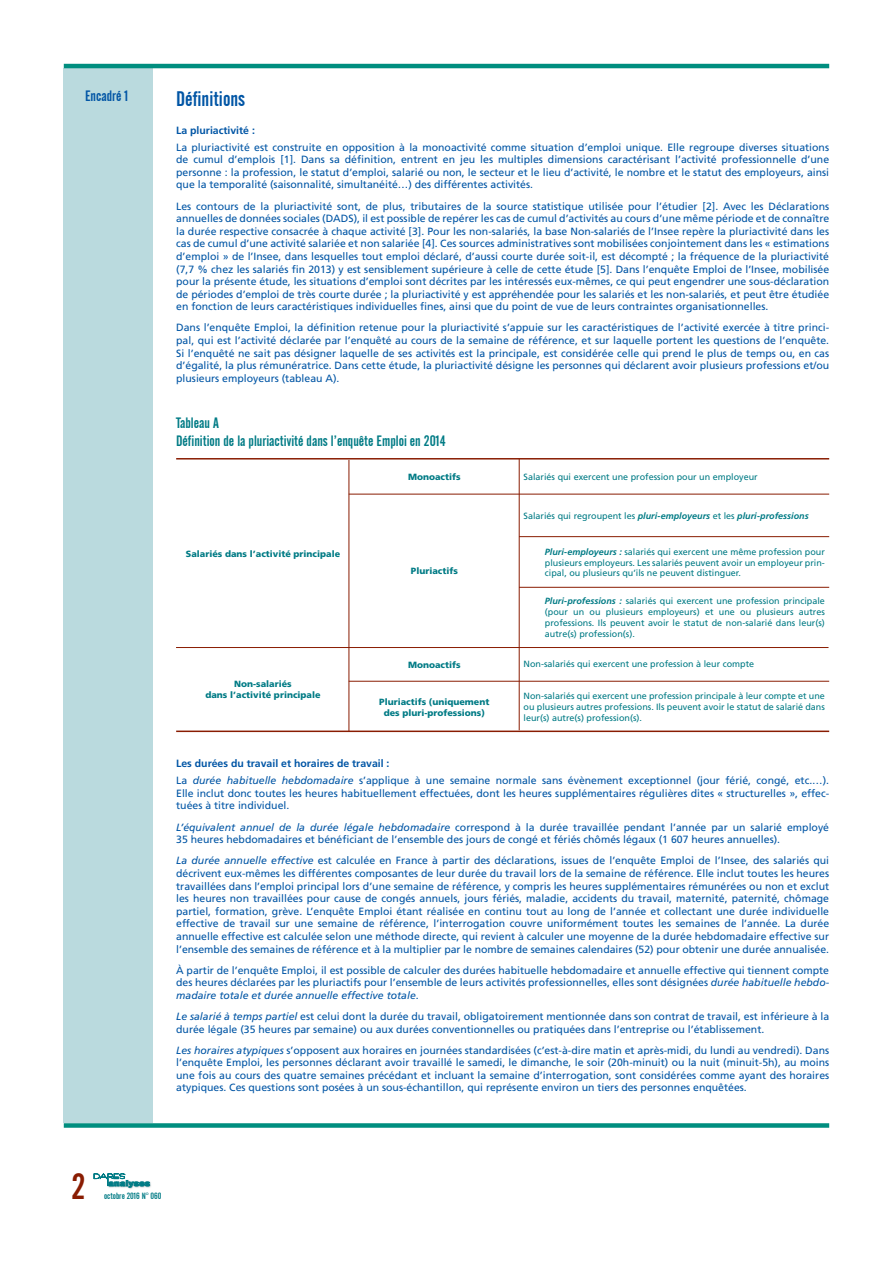
<style>
.page{position:relative;width:893px;height:1263px;background:#fff}
.page>*{position:absolute;margin:0;border:0;box-sizing:border-box;transform-origin:0 0}
.t1{font:36px "Alternate Gothic No 2 BT";color:#891c02}
.t2{font:21px "Alternate Gothic No 2 BT";color:#0155a5}
.t3{font:15px/18px "Alternate Gothic No 2 BT";color:#007b85}
.t4{font:15px "Alternate Gothic No 2 BT";color:#0155a5}
.t5{font:10.5px/12.6px "Frutiger";color:#0155a5;text-align:justify}
.t6{font:700 10.5px "Frutiger";color:#0155a5}
.t7{font:9px/10.8px "Frutiger";color:#007b85;text-align:justify}
.t8{font:900 9px/10.8px "Frutiger";color:#007b85;text-align:center}
.t9{font:italic 700 9px "Frutiger";color:#007b85}
.t10{font:9px "Alternate Gothic No 2 BT";color:#007b85}
.t11{font:7.8px "Alternate Gothic No 2 BT";color:#007b85;scale:2.03 1}
.s1{font-weight:400;font-style:normal}
.s2{font-weight:700;font-style:italic}
.s3{font-weight:700}
.s4{font-style:italic}
</style>
<div class="page">
<svg style="left:94px;top:1173px;width:56px;height:16px"></svg>
<div style="left:64px;top:68px;width:89px;height:1055px;background:#badade"></div>
<hr style="left:64px;top:64px;width:765px;height:4px;background:#008e7f">
<div style="left:64px;top:1123px;width:765px;height:5px;background:#008e7f"></div>
<hr style="left:176px;top:458px;width:653px;height:1px;background:#891c02">
<hr style="left:176px;top:730px;width:653px;height:2px;background:#891c02">
<hr style="left:349px;top:494px;width:480px;height:1px;background:#891c02">
<hr style="left:519px;top:536px;width:310px;height:1px;background:#891c02">
<hr style="left:519px;top:587px;width:310px;height:1px;background:#891c02">
<hr style="left:176px;top:647px;width:652px;height:1px;background:#891c02">
<hr style="left:349px;top:681px;width:480px;height:1px;background:#891c02">
<hr style="left:349px;top:460px;width:1px;height:271px;background:#891c02">
<hr style="left:519px;top:459px;width:1px;height:271px;background:#891c02">
<h3 class="t4" style="left:85px;top:87px;width:45px">Encadré 1</h3>
<h2 class="t2" style="left:176px;top:87px;width:71px">Définitions</h2>
<p class="t6" style="left:176px;top:124px;width:80px">La pluriactivité :</p>
<p class="t5" style="left:176px;top:141px;width:655px">La pluriactivité est construite en opposition à la monoactivité comme situation d’emploi unique. Elle regroupe diverses situations de cumul d’emplois [1]. Dans sa définition, entrent en jeu les multiples dimensions caractérisant l’activité professionnelle d’une personne : la profession, le statut d’emploi, salarié ou non, le secteur et le lieu d’activité, le nombre et le statut des employeurs, ainsi que la temporalité (saisonnalité, simultanéité…) des différentes activités.</p>
<p class="t5" style="left:176px;top:200px;width:655px">Les contours de la pluriactivité sont, de plus, tributaires de la source statistique utilisée pour l’étudier [2]. Avec les Déclarations annuelles de données sociales (DADS), il est possible de repérer les cas de cumul d’activités au cours d’une même période et de connaître la durée respective consacrée à chaque activité [3]. Pour les non-salariés, la base Non-salariés de l’Insee repère la pluriactivité dans les cas de cumul d’une activité salariée et non salariée [4]. Ces sources administratives sont mobilisées conjointement dans les « estimations d’emploi » de l’Insee, dans lesquelles tout emploi déclaré, d’aussi courte durée soit-il, est décompté ; la fréquence de la pluriactivité (7,7 % chez les salariés fin 2013) y est sensiblement supérieure à celle de cette étude [5]. Dans l’enquête Emploi de l’Insee, mobilisée pour la présente étude, les situations d’emploi sont décrites par les intéressés eux-mêmes, ce qui peut engendrer une sous-déclaration de périodes d’emploi de très courte durée ; la pluriactivité y est appréhendée pour les salariés et les non-salariés, et peut être étudiée en fonction de leurs caractéristiques individuelles fines, ainsi que du point de vue de leurs contraintes organisationnelles.</p>
<p class="t5" style="left:176px;top:321px;width:655px">Dans l’enquête Emploi, la définition retenue pour la pluriactivité s’appuie sur les caractéristiques de l’activité exercée à titre princi&shy;pal, qui est l’activité déclarée par l’enquêté au cours de la semaine de référence, et sur laquelle portent les questions de l’enquête.<br>Si l’enquêté ne sait pas désigner laquelle de ses activités est la principale, est considérée celle qui prend le plus de temps ou, en cas d’égalité, la plus rémunératrice. Dans cette étude, la pluriactivité désigne les personnes qui déclarent avoir plusieurs professions et/ou plusieurs employeurs (tableau A).</p>
<h3 class="t3" style="left:176px;top:414px;width:271px">Tableau A<br>Définition de la pluriactivité dans l’enquête Emploi en 2014</h3>
<p class="t8" style="left:186px;top:548px;width:156px">Salariés dans l’activité principale</p>
<p class="t8" style="left:205px;top:678px;width:117px">Non-salariés<br>dans l’activité principale</p>
<p class="t8" style="left:408px;top:472px;width:54px">Monoactifs</p>
<p class="t7" style="left:524px;top:472px;width:236px">Salariés qui exercent une profession pour un employeur</p>
<p class="t8" style="left:411px;top:566px;width:49px">Pluriactifs</p>
<p class="t9" style="left:524px;top:510px;width:287px"><span class="s1">Salariés qui regroupent les</span> pluri-employeurs <span class="s1">et les</span> pluri-professions</p>
<p class="t7" style="left:545px;top:546px;width:282px"><span class="s2">Pluri-employeurs :</span> salariés qui exercent une même profession pour plusieurs employeurs. Les salariés peuvent avoir un employeur prin&shy;cipal, ou plusieurs qu’ils ne peuvent distinguer.</p>
<p class="t7" style="left:545px;top:596px;width:282px"><span class="s2">Pluri-professions :</span> salariés qui exercent une profession principale (pour un ou plusieurs employeurs) et une ou plusieurs autres professions. Ils peuvent avoir le statut de non-salarié dans leur(s) autre(s) profession(s).</p>
<p class="t8" style="left:408px;top:659px;width:54px">Monoactifs</p>
<p class="t7" style="left:524px;top:659px;width:232px">Non-salariés qui exercent une profession à leur compte</p>
<p class="t8" style="left:379px;top:696px;width:112px">Pluriactifs (uniquement des pluri-professions)</p>
<p class="t7" style="left:524px;top:691px;width:303px">Non-salariés qui exercent une profession principale à leur compte et une ou plusieurs autres professions. Ils peuvent avoir le statut de salarié dans leur(s) autre(s) profession(s).</p>
<p class="t5" style="left:176px;top:755px;width:654px;line-height:16.8px"><span class="s3">Les durées du travail et horaires de travail :<br></span>La <span class="s4">durée habituelle hebdomadaire</span> s’applique à une semaine normale sans évènement exceptionnel (jour férié, congé, etc.…).</p>
<p class="t5" style="left:176px;top:787px;width:654px">Elle inclut donc toutes les heures habituellement effectuées, dont les heures supplémentaires régulières dites « structurelles », effec&shy;tuées à titre individuel.</p>
<p class="t5" style="left:176px;top:821px;width:654px"><span class="s4">L’équivalent annuel de la durée légale hebdomadaire</span> correspond à la durée travaillée pendant l’année par un salarié employé<br>35 heures hebdomadaires et bénéficiant de l’ensemble des jours de congé et fériés chômés légaux (1 607 heures annuelles).</p>
<p class="t5" style="left:176px;top:854px;width:655px"><span class="s4">La durée annuelle effective</span> est calculée en France à partir des déclarations, issues de l’enquête Emploi de l’Insee, des salariés qui décrivent eux-mêmes les différentes composantes de leur durée du travail lors de la semaine de référence. Elle inclut toutes les heures travaillées dans l’emploi principal lors d’une semaine de référence, y compris les heures supplémentaires rémunérées ou non et exclut les heures non travaillées pour cause de congés annuels, jours fériés, maladie, accidents du travail, maternité, paternité, chômage partiel, formation, grève. L’enquête Emploi étant réalisée en continu tout au long de l’année et collectant une durée individuelle effective de travail sur une semaine de référence, l’interrogation couvre uniformément toutes les semaines de l’année. La durée annuelle effective est calculée selon une méthode directe, qui revient à calculer une moyenne de la durée hebdomadaire effective sur l’ensemble des semaines de référence et à la multiplier par le nombre de semaines calendaires (52) pour obtenir une durée annualisée.</p>
<p class="t5" style="left:176px;top:964px;width:655px">À partir de l’enquête Emploi, il est possible de calculer des durées habituelle hebdomadaire et annuelle effective qui tiennent compte des heures déclarées par les pluriactifs pour l’ensemble de leurs activités professionnelles, elles sont désignées <span class="s4">durée habituelle hebdo&shy;madaire totale et durée annuelle effective totale</span>.</p>
<p class="t5" style="left:176px;top:1010px;width:655px"><span class="s4">Le salarié à temps partiel</span> est celui dont la durée du travail, obligatoirement mentionnée dans son contrat de travail, est inférieure à la durée légale (35 heures par semaine) ou aux durées conventionnelles ou pratiquées dans l’entreprise ou l’établissement.</p>
<p class="t5" style="left:176px;top:1044px;width:655px"><span class="s4">Les horaires atypiques</span> s’opposent aux horaires en journées standardisées (c’est-à-dire matin et après-midi, du lundi au vendredi). Dans l’enquête Emploi, les personnes déclarant avoir travaillé le samedi, le dimanche, le soir (20h-minuit) ou la nuit (minuit-5h), au moins une fois au cours des quatre semaines précédant et incluant la semaine d’interrogation, sont considérées comme ayant des horaires atypiques. Ces questions sont posées à un sous-échantillon, qui représente environ un tiers des personnes enquêtées.</p>
<h1 class="t1" style="left:72px;top:1166px;width:16px">2</h1>
<p class="t11" style="left:108px;top:1179px;width:22px">analyses</p>
<p class="t10" style="left:104px;top:1191px;width:59px">octobre 2016 N° 060</p>
</div>
